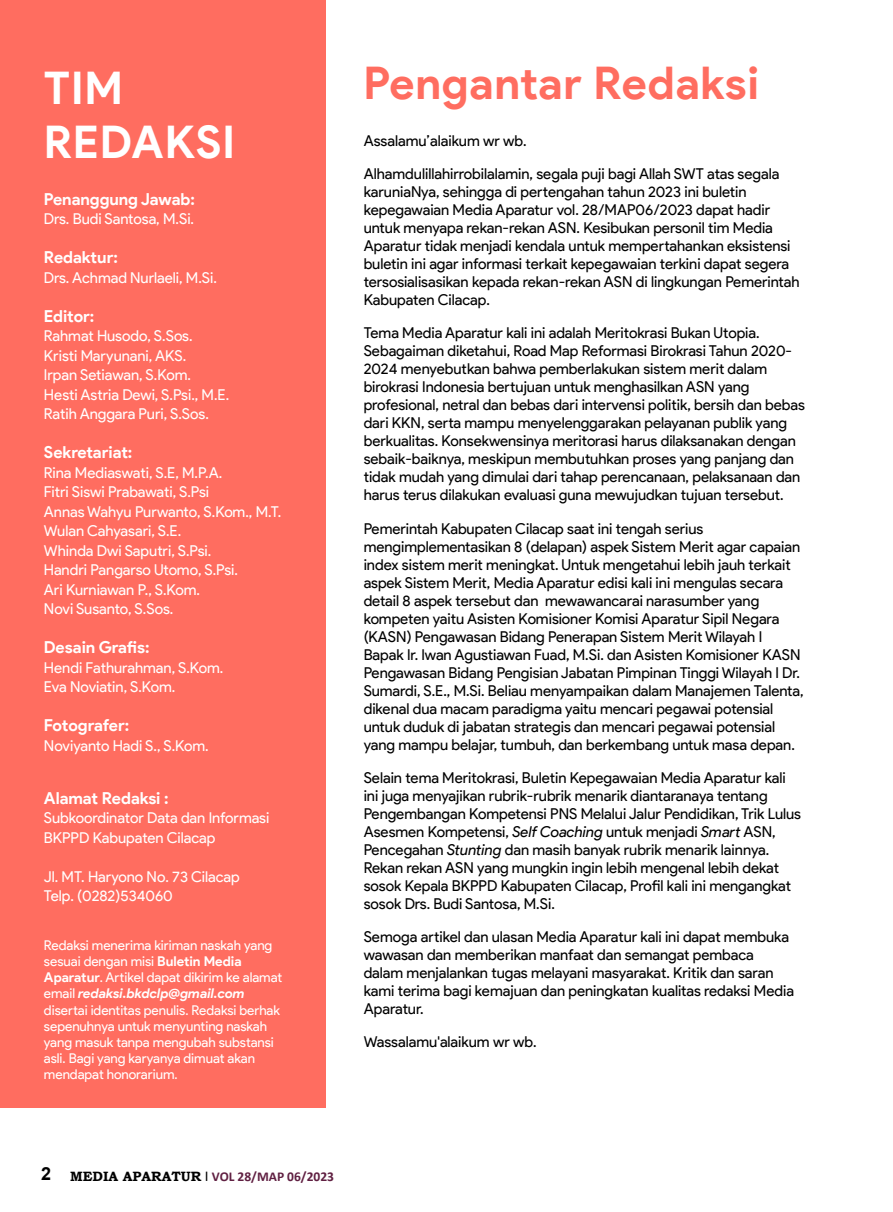
<style>
.page{position:relative;width:893px;height:1212px;background:#fff}
.page>*{position:absolute;margin:0;border:0;box-sizing:border-box;transform-origin:0 0}
.t1{font:700 45px "Product Sans";letter-spacing:.015em;color:#ff6d60}
.t2{font:700 45px "Product Sans";letter-spacing:.02em;color:#fff}
.t3{font:700 16.5px "Product Sans";letter-spacing:-.005em;color:#fff}
.t4{font:15px/18px "Product Sans";color:#000}
.t5{font:15px/19.5px "Product Sans";color:#fff}
.t6{font:13.5px/16.2px "Product Sans";color:#fff}
.t7{font:700 13.5px "Calibri";color:#602042}
.s1{font-style:italic}
.s2{font-weight:700}
.s3{font-weight:700;font-style:italic}
.s4{font-family:"Arial";font-size:18px;color:#000}
.s5{font-family:"Bookman Old Style";color:#000}
.s6{font-weight:400;font-size:15px;color:#000}
</style>
<div class="page">
<div style="left:0;top:0;width:325px;height:1107px;background:#ff6d60"></div>
<h1 class="t2" style="left:44px;top:60px;width:81px">TIM</h1>
<h1 class="t1" style="left:363px;top:56px;width:397px">Pengantar Redaksi</h1>
<h1 class="t2" style="left:44px;top:114px;width:193px">REDAKSI</h1>
<p class="t3" style="left:44px;top:189px;width:152px">Penanggung Jawab:</p>
<p class="t5" style="left:44px;top:209px;width:152px">Drs. Budi Santosa, M.Si.</p>
<p class="t3" style="left:44px;top:247px;width:75px">Redaktur:</p>
<p class="t5" style="left:44px;top:268px;width:175px">Drs. Achmad Nurlaeli, M.Si.</p>
<p class="t3" style="left:44px;top:306px;width:52px">Editor:</p>
<p class="t5" style="left:44px;top:326px;width:187px">Rahmat Husodo, S.Sos.<br>Kristi Maryunani, AKS.<br>Irpan Setiawan, S.Kom.<br>Hesti Astria Dewi, S.Psi., M.E.<br>Ratih Anggara Puri, S.Sos.</p>
<p class="t3" style="left:44px;top:442px;width:90px">Sekretariat:</p>
<p class="t5" style="left:44px;top:463px;width:239px">Rina Mediaswati, S.E, M.P.A.<br>Fitri Siswi Prabawati, S.Psi<br>Annas Wahyu Purwanto, S.Kom., M.T.<br>Wulan Cahyasari, S.E.<br>Whinda Dwi Saputri, S.Psi.<br>Handri Pangarso Utomo, S.Psi.<br>Ari Kurniawan P., S.Kom.<br>Novi Susanto, S.Sos.</p>
<p class="t3" style="left:44px;top:637px;width:107px">Desain Grafis:</p>
<p class="t5" style="left:44px;top:658px;width:181px">Hendi Fathurahman, S.Kom.<br>Eva Noviatin, S.Kom.</p>
<p class="t3" style="left:44px;top:715px;width:87px">Fotografer:</p>
<p class="t5" style="left:44px;top:736px;width:166px">Noviyanto Hadi S., S.Kom.</p>
<p class="t4" style="left:364px;top:133px;width:164px">Assalamu’alaikum wr wb.</p>
<p class="t4" style="left:364px;top:166px;width:437px">Alhamdulillahirrobilalamin, segala puji bagi Allah SWT atas segala karuniaNya, sehingga di pertengahan tahun 2023 ini buletin kepegawaian Media Aparatur vol. 28/MAP06/2023 dapat hadir untuk menyapa rekan-rekan ASN. Kesibukan personil tim Media Aparatur tidak menjadi kendala untuk mempertahankan eksistensi buletin ini agar informasi terkait kepegawaian terkini dapat segera tersosialisasikan kepada rekan-rekan ASN di lingkungan Pemerintah Kabupaten Cilacap.</p>
<p class="t4" style="left:364px;top:325px;width:443px">Tema Media Aparatur kali ini adalah Meritokrasi Bukan Utopia.<br>Sebagaiman diketahui, Road Map Reformasi Birokrasi Tahun 2020- 2024 menyebutkan bahwa pemberlakukan sistem merit dalam birokrasi Indonesia bertujuan untuk menghasilkan ASN yang profesional, netral dan bebas dari intervensi politik, bersih dan bebas dari KKN, serta mampu menyelenggarakan pelayanan publik yang berkualitas. Konsekwensinya meritorasi harus dilaksanakan dengan sebaik-baiknya, meskipun membutuhkan proses yang panjang dan tidak mudah yang dimulai dari tahap perencanaan, pelaksanaan dan harus terus dilakukan evaluasi guna mewujudkan tujuan tersebut.</p>
<p class="t4" style="left:364px;top:520px;width:441px">Pemerintah Kabupaten Cilacap saat ini tengah serius mengimplementasikan 8 (delapan) aspek Sistem Merit agar capaian index sistem merit meningkat. Untuk mengetahui lebih jauh terkait aspek Sistem Merit, Media Aparatur edisi kali ini mengulas secara detail 8 aspek tersebut dan mewawancarai narasumber yang kompeten yaitu Asisten Komisioner Komisi Aparatur Sipil Negara (KASN) Pengawasan Bidang Penerapan Sistem Merit Wilayah I Bapak Ir. Iwan Agustiawan Fuad, M.Si. dan Asisten Komisioner KASN Pengawasan Bidang Pengisian Jabatan Pimpinan Tinggi Wilayah I Dr.<br>Sumardi, S.E., M.Si. Beliau menyampaikan dalam Manajemen Talenta, dikenal dua macam paradigma yaitu mencari pegawai potensial untuk duduk di jabatan strategis dan mencari pegawai potensial yang mampu belajar, tumbuh, dan berkembang untuk masa depan.</p>
<p class="t4" style="left:364px;top:769px;width:439px">Selain tema Meritokrasi, Buletin Kepegawaian Media Aparatur kali ini juga menyajikan rubrik-rubrik menarik diantaranaya tentang Pengembangan Kompetensi PNS Melalui Jalur Pendidikan, Trik Lulus Asesmen Kompetensi, <span class="s1">Self Coaching</span> untuk menjadi <span class="s1">Smart</span> ASN, Pencegahan <span class="s1">Stunting</span> dan masih banyak rubrik menarik lainnya.<br>Rekan rekan ASN yang mungkin ingin lebih mengenal lebih dekat sosok Kepala BKPPD Kabupaten Cilacap, Profil kali ini mengangkat sosok Drs. Budi Santosa, M.Si.</p>
<p class="t4" style="left:364px;top:928px;width:432px">Semoga artikel dan ulasan Media Aparatur kali ini dapat membuka wawasan dan memberikan manfaat dan semangat pembaca dalam menjalankan tugas melayani masyarakat. Kritik dan saran kami terima bagi kemajuan dan peningkatan kualitas redaksi Media Aparatur.</p>
<p class="t4" style="left:364px;top:1033px;width:174px">Wassalamu'alaikum wr wb.</p>
<p class="t3" style="left:44px;top:788px;width:126px">Alamat Redaksi :</p>
<p class="t5" style="left:44px;top:808px;width:227px">Subkoordinator Data dan Informasi<br>BKPPD Kabupaten Cilacap</p>
<p class="t5" style="left:44px;top:867px;width:197px">Jl. MT. Haryono No. 73 Cilacap<br>Telp. (0282)534060</p>
<p class="t6" style="left:44px;top:937px;width:240px">Redaksi menerima kiriman naskah yang sesuai dengan misi <span class="s2">Buletin Media Aparatur</span>. Artikel dapat dikirim ke alamat email <span class="s3">redaksi.bkdclp@gmail.com </span>disertai identitas penulis. Redaksi berhak sepenuhnya untuk menyunting naskah yang masuk tanpa mengubah substansi asli. Bagi yang karyanya dimuat akan mendapat honorarium.</p>
<p class="t7" style="left:41px;top:1167px;width:295px"><span class="s4">2</span> <span class="s5">MEDIA APARATUR</span> <span class="s6">I</span> VOL 28/MAP 06/2023</p>
</div>
